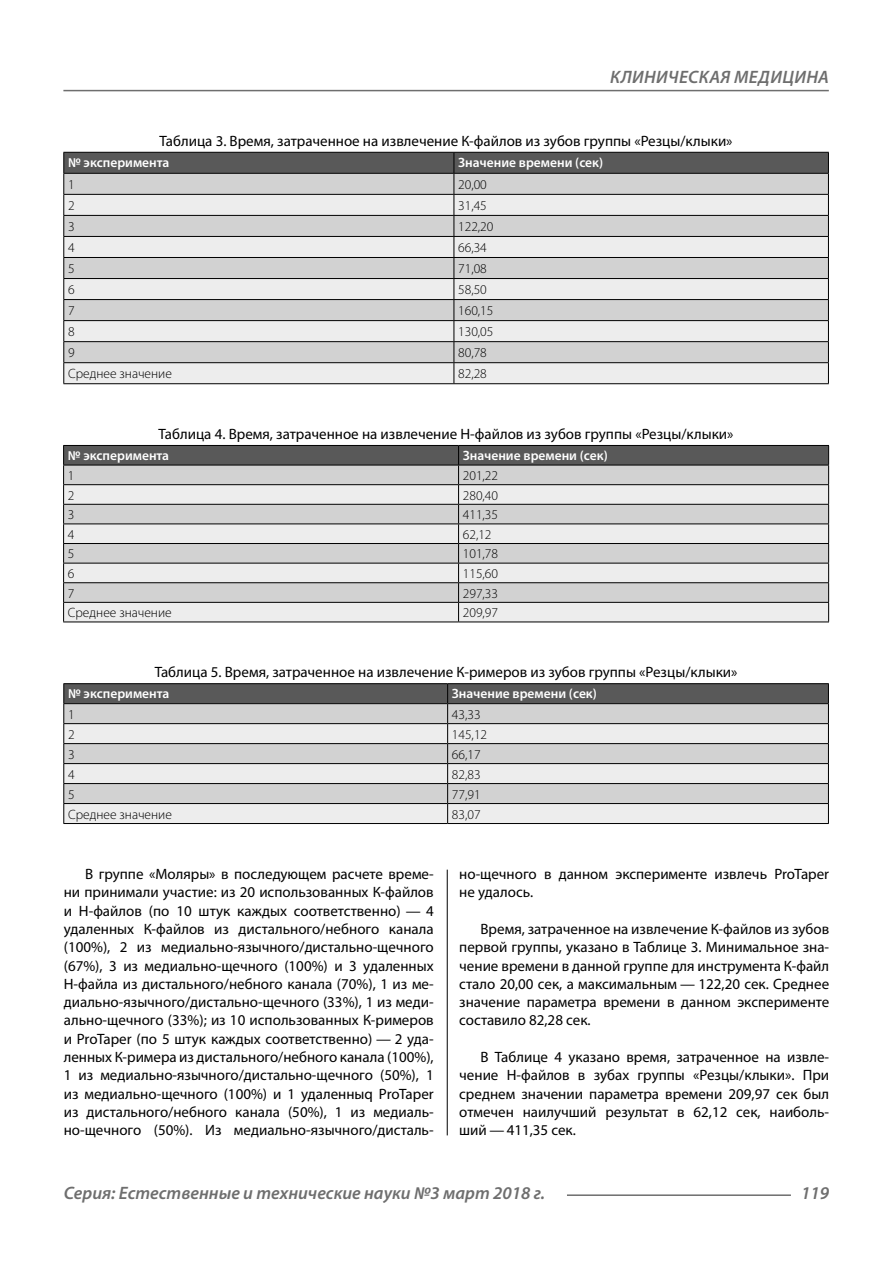
<style>
.page{position:relative;width:893px;height:1263px;background:#fff}
.page>*{position:absolute;margin:0;border:0;box-sizing:border-box;transform-origin:0 0}
.t1{font:italic 600 18px "Myriad Pro";color:#6e6e6e}
.t2{font:italic 600 18px "Myriad Pro";letter-spacing:.02em;color:#6e6e6e}
.Normal{font:15px/18.3px "Myriad Pro";color:#000;text-align:justify}
.podpis{font:15px "Myriad Pro";color:#000}
.Tab_content{font:300 13.5px "Myriad Pro";color:#000}
.Tab_header{font:600 13.5px "Myriad Pro";color:#fff}
</style>
<div class="page">
<hr style="left:63px;top:90px;width:766px;height:1px;background:#6e6e6e">
<hr style="left:567px;top:1194px;width:224px;height:2px;background:#6e6e6e">
<hr style="left:63px;top:383px;width:391px;height:1px;background:#000">
<hr style="left:454px;top:383px;width:375px;height:1px;background:#000">
<svg style="left:63px;top:152px;width:766px;height:231px;background:#c9c9c9"></svg>
<hr style="left:63px;top:173px;width:391px;height:1px;background:#000">
<hr style="left:454px;top:173px;width:375px;height:1px;background:#000">
<hr style="left:63px;top:622px;width:396px;height:1px;background:#000">
<hr style="left:459px;top:622px;width:370px;height:1px;background:#000">
<svg style="left:63px;top:445px;width:766px;height:177px;background:#c5c5c5"></svg>
<hr style="left:63px;top:465px;width:396px;height:1px;background:#000">
<hr style="left:459px;top:465px;width:370px;height:1px;background:#000">
<hr style="left:63px;top:823px;width:385px;height:1px;background:#000">
<hr style="left:448px;top:823px;width:381px;height:1px;background:#000">
<hr style="left:63px;top:683px;width:385px;height:1px;background:#000">
<hr style="left:448px;top:683px;width:381px;height:1px;background:#000">
<svg style="left:63px;top:684px;width:766px;height:139px;background:#c3c3c3"></svg>
<hr style="left:63px;top:703px;width:385px;height:1px;background:#000">
<hr style="left:448px;top:703px;width:381px;height:1px;background:#000">
<hr style="left:447px;top:870px;width:1px;height:265px;background:#000">
<p class="t2" style="left:610px;top:66px;width:220px">КЛИНИЧЕСКАЯ МЕДИЦИНА</p>
<p class="podpis" style="left:160px;top:132px;width:574px">Таблица 3. Время, затраченное на извлечение К-файлов из зубов группы «Резцы/клыки»</p>
<p class="Tab_header" style="left:68px;top:154px;width:103px">№ эксперимента</p>
<p class="Tab_header" style="left:458px;top:154px;width:146px">Значение времени (сек)</p>
<p class="Tab_content" style="left:68px;top:176px;width:8px">1</p>
<p class="Tab_content" style="left:458px;top:176px;width:30px">20,00</p>
<p class="Tab_content" style="left:68px;top:197px;width:8px">2</p>
<p class="Tab_content" style="left:458px;top:197px;width:30px">31,45</p>
<p class="Tab_content" style="left:68px;top:218px;width:8px">3</p>
<p class="Tab_content" style="left:458px;top:218px;width:37px">122,20</p>
<p class="Tab_content" style="left:68px;top:239px;width:8px">4</p>
<p class="Tab_content" style="left:458px;top:239px;width:30px">66,34</p>
<p class="Tab_content" style="left:68px;top:260px;width:8px">5</p>
<p class="Tab_content" style="left:458px;top:260px;width:30px">71,08</p>
<p class="Tab_content" style="left:68px;top:281px;width:8px">6</p>
<p class="Tab_content" style="left:458px;top:281px;width:30px">58,50</p>
<p class="Tab_content" style="left:68px;top:302px;width:8px">7</p>
<p class="Tab_content" style="left:458px;top:302px;width:37px">160,15</p>
<p class="Tab_content" style="left:68px;top:324px;width:8px">8</p>
<p class="Tab_content" style="left:458px;top:324px;width:37px">130,05</p>
<p class="Tab_content" style="left:68px;top:345px;width:8px">9</p>
<p class="Tab_content" style="left:458px;top:345px;width:30px">80,78</p>
<p class="Tab_content" style="left:68px;top:366px;width:105px">Среднее значение</p>
<p class="Tab_content" style="left:458px;top:366px;width:30px">82,28</p>
<p class="podpis" style="left:159px;top:425px;width:576px">Таблица 4. Время, затраченное на извлечение Н-файлов из зубов группы «Резцы/клыки»</p>
<p class="Tab_header" style="left:68px;top:447px;width:103px">№ эксперимента</p>
<p class="Tab_header" style="left:463px;top:447px;width:146px">Значение времени (сек)</p>
<p class="Tab_content" style="left:68px;top:467px;width:8px">1</p>
<p class="Tab_content" style="left:463px;top:467px;width:37px">201,22</p>
<p class="Tab_content" style="left:68px;top:487px;width:8px">2</p>
<p class="Tab_content" style="left:463px;top:487px;width:37px">280,40</p>
<p class="Tab_content" style="left:68px;top:506px;width:8px">3</p>
<p class="Tab_content" style="left:463px;top:506px;width:37px">411,35</p>
<p class="Tab_content" style="left:68px;top:526px;width:8px">4</p>
<p class="Tab_content" style="left:463px;top:526px;width:30px">62,12</p>
<p class="Tab_content" style="left:68px;top:546px;width:8px">5</p>
<p class="Tab_content" style="left:463px;top:546px;width:37px">101,78</p>
<p class="Tab_content" style="left:68px;top:565px;width:8px">6</p>
<p class="Tab_content" style="left:463px;top:565px;width:37px">115,60</p>
<p class="Tab_content" style="left:68px;top:585px;width:8px">7</p>
<p class="Tab_content" style="left:463px;top:585px;width:37px">297,33</p>
<p class="Tab_content" style="left:68px;top:605px;width:105px">Среднее значение</p>
<p class="Tab_content" style="left:463px;top:605px;width:37px">209,97</p>
<p class="podpis" style="left:155px;top:663px;width:584px">Таблица 5. Время, затраченное на извлечение К-римеров из зубов группы «Резцы/клыки»</p>
<p class="Tab_header" style="left:68px;top:685px;width:103px">№ эксперимента</p>
<p class="Tab_header" style="left:452px;top:685px;width:146px">Значение времени (сек)</p>
<p class="Tab_content" style="left:68px;top:706px;width:8px">1</p>
<p class="Tab_content" style="left:452px;top:706px;width:30px">43,33</p>
<p class="Tab_content" style="left:68px;top:726px;width:8px">2</p>
<p class="Tab_content" style="left:452px;top:726px;width:37px">145,12</p>
<p class="Tab_content" style="left:68px;top:746px;width:8px">3</p>
<p class="Tab_content" style="left:452px;top:746px;width:30px">66,17</p>
<p class="Tab_content" style="left:68px;top:766px;width:8px">4</p>
<p class="Tab_content" style="left:452px;top:766px;width:30px">82,83</p>
<p class="Tab_content" style="left:68px;top:786px;width:8px">5</p>
<p class="Tab_content" style="left:452px;top:786px;width:30px">77,91</p>
<p class="Tab_content" style="left:68px;top:806px;width:105px">Среднее значение</p>
<p class="Tab_content" style="left:452px;top:806px;width:30px">83,07</p>
<p class="Normal" style="left:64px;top:864px;width:371px;text-indent:21px">В группе «Моляры» в последующем расчете време&shy;ни принимали участие: из 20 использованных К-файлов и Н-файлов (по 10 штук каждых соответственно) — 4 удаленных К-файлов из дистального/небного канала (100%), 2 из медиально-язычного/дистально-щечного (67%), 3 из медиально-щечного (100%) и 3 удаленных Н-файла из дистального/небного канала (70%), 1 из ме&shy;диально-язычного/дистально-щечного (33%), 1 из меди&shy;ально-щечного (33%); из 10 использованных К-римеров и ProTaper (по 5 штук каждых соответственно) — 2 уда&shy;ленных К-римера из дистального/небного канала (100%), 1 из медиально-язычного/дистально-щечного (50%), 1 из медиально-щечного (100%) и 1 удаленныq ProTaper из дистального/небного канала (50%), 1 из медиаль&shy;но-щечного (50%). Из медиально-язычного/дисталь-</p>
<p class="Normal" style="left:459px;top:864px;width:371px">но-щечного в данном эксперименте извлечь ProTaper не удалось.</p>
<p class="Normal" style="left:459px;top:919px;width:371px;text-indent:21px">Время, затраченное на извлечение К-файлов из зубов первой группы, указано в Таблице 3. Минимальное зна&shy;чение времени в данной группе для инструмента К-файл стало 20,00 сек, а максимальным — 122,20 сек. Среднее значение параметра времени в данном эксперименте составило 82,28 сек.</p>
<p class="Normal" style="left:459px;top:1048px;width:371px;text-indent:21px">В Таблице 4 указано время, затраченное на извле&shy;чение Н-файлов в зубах группы «Резцы/клыки». При среднем значении параметра времени 209,97 сек был отмечен наилучший результат в 62,12 сек, наиболь&shy;ший — 411,35 сек.</p>
<p class="t1" style="left:64px;top:1182px;width:483px">Серия: Естественные и технические науки №3 март 2018 г.</p>
<p class="t1" style="left:801px;top:1182px;width:30px">119</p>
</div>
